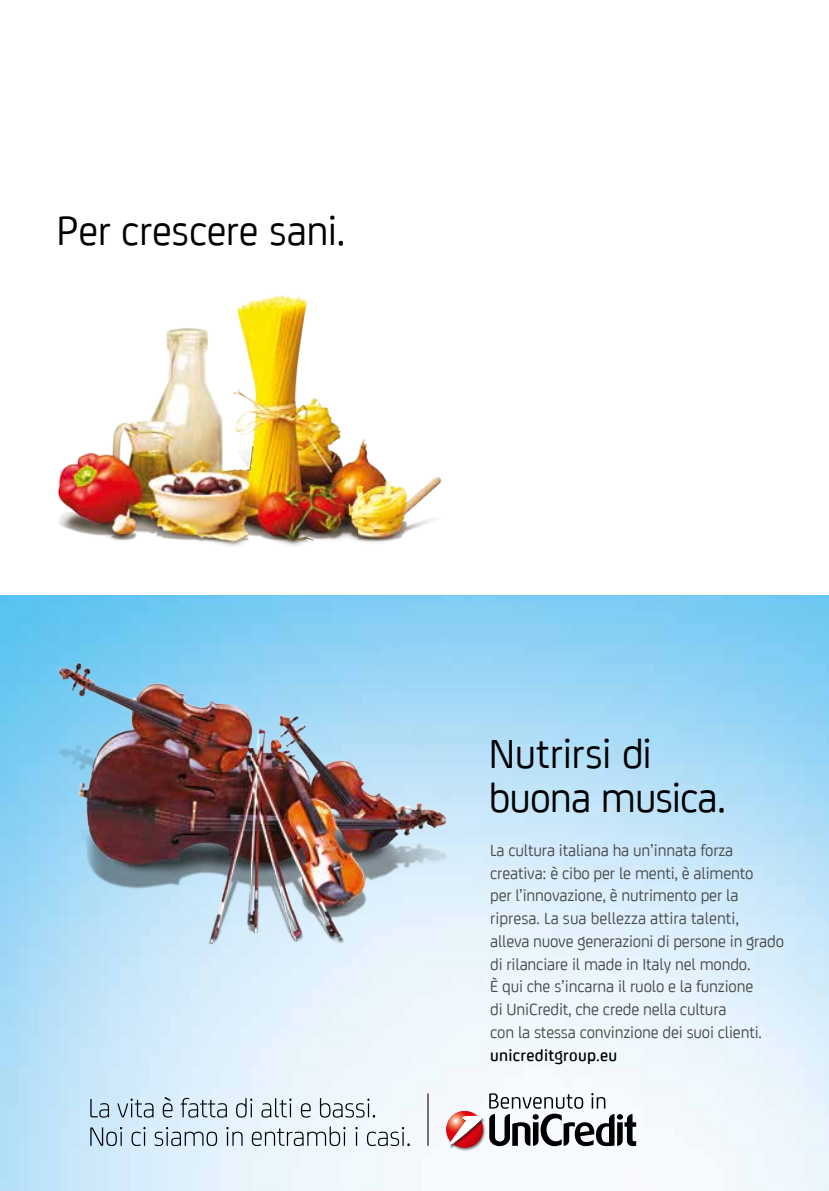
<style>
.page{position:relative;width:829px;height:1191px;background:#fff}
.page>*{position:absolute;margin:0;border:0;box-sizing:border-box;transform-origin:0 0}
.t1{font:43.75px/43.8px "Uni Credit";letter-spacing:-.015em;color:#000}
.t2{font:17.5px/22.8px "Uni Credit";letter-spacing:-.01em;color:#4a4a49}
.t3{font:500 17.5px "Uni Credit";letter-spacing:.015em;color:#000}
</style>
<div class="page">
<img style="left:0;top:595px;width:828px;height:596px">
<img style="left:444px;top:1109px;width:42px;height:42px">
<svg style="left:446px;top:1111px;width:37px;height:36px"></svg>
<img style="left:449px;top:1116px;width:35px;height:32px">
<svg style="left:449px;top:1115px;width:33px;height:31px"></svg>
<svg style="left:489px;top:1093px;width:147px;height:53px"></svg>
<svg style="left:90px;top:1099px;width:19px;height:18px"></svg>
<svg style="left:117px;top:1098px;width:36px;height:19px"></svg>
<svg style="left:163px;top:1097px;width:9px;height:20px"></svg>
<svg style="left:180px;top:1097px;width:47px;height:20px"></svg>
<svg style="left:236px;top:1098px;width:16px;height:19px"></svg>
<svg style="left:261px;top:1098px;width:30px;height:19px"></svg>
<svg style="left:301px;top:1103px;width:9px;height:14px"></svg>
<svg style="left:320px;top:1098px;width:55px;height:19px"></svg>
<svg style="left:90px;top:1127px;width:32px;height:19px"></svg>
<svg style="left:131px;top:1127px;width:14px;height:19px"></svg>
<svg style="left:154px;top:1127px;width:63px;height:19px"></svg>
<svg style="left:226px;top:1127px;width:16px;height:18px"></svg>
<svg style="left:252px;top:1126px;width:93px;height:20px"></svg>
<svg style="left:355px;top:1127px;width:2px;height:18px"></svg>
<svg style="left:367px;top:1127px;width:42px;height:19px"></svg>
<hr style="left:427px;top:1093px;width:1px;height:52px;background:#000">
<img style="left:58px;top:294px;width:384px;height:253px">
<img style="left:33px;top:634px;width:427px;height:328px">
<h1 class="t1" style="left:57px;top:206px;width:290px">Per crescere sani.</h1>
<h1 class="t1" style="left:488px;top:729px;width:238px">Nutrirsi di buona musica.</h1>
<p class="t2" style="left:490px;top:837px;width:295px">La cultura italiana ha un’innata forza creativa: è cibo per le menti, è alimento<br>per l’innovazione, è nutrimento per la ripresa. La sua bellezza attira talenti,<br>alleva nuove generazioni di persone in grado di rilanciare il made in Italy nel mondo.<br>È qui che s’incarna il ruolo e la funzione<br>di UniCredit, che crede nella cultura<br>con la stessa convinzione dei suoi clienti.</p>
<p class="t3" style="left:490px;top:1042px;width:129px">unicreditgroup.eu</p>
</div>
